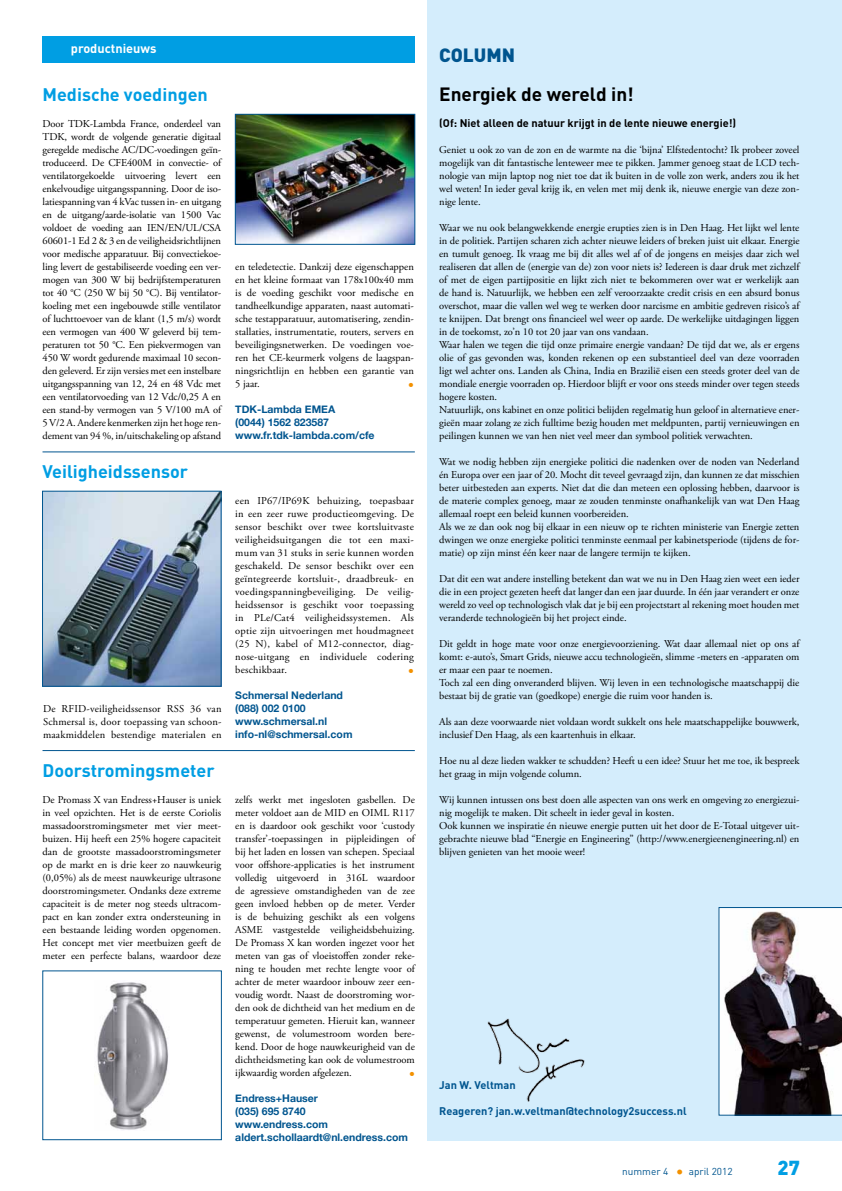
<style>
.page{position:relative;width:842px;height:1191px;background:#fff}
.page>*{position:absolute;margin:0;border:0;box-sizing:border-box;transform-origin:0 0}
.t1{font:900 20px "DIN";color:#009ee3}
.t2{font:700 19px "DIN";color:#000}
.t3{font:900 19px "DIN";color:#00558f}
.t4{font:700 18px "DIN";color:#009ee3}
.t5{font:15px "Adobe Garamond Pro";color:#f39100}
.t6{font:700 12.7px "DIN";color:#fff}
.t7{font:700 11px "DIN";color:#00558f}
.t8{font:700 11px "DIN";color:#000}
.t9{font:10.5px/13px "Adobe Garamond Pro";letter-spacing:-.005em;color:#000;text-align:justify}
.t10{font:700 10.5px/13px "Helvetica Neue";color:#00558f}
.t11{font:10px "DIN";color:#00558f}
.s1{font-size:15px;color:#f39100}
</style>
<div class="page">
<div style="left:428px;top:0;width:414px;height:1140px;background:#d4edfc"></div>
<svg style="left:719px;top:907px;width:123px;height:208px;background:#7f7b7f"></svg>
<img style="left:487px;top:1018px;width:98px;height:84px">
<div style="left:43px;top:36px;width:372px;height:26px;background:#009ee3"></div>
<img style="left:97px;top:982px;width:72px;height:148px">
<div style="left:43px;top:970px;width:179px;height:170px;border:1px solid #00558f"></div>
<hr style="left:43px;top:750px;width:372px;height:1px;background:#00558f">
<hr style="left:43px;top:451px;width:372px;height:1px;background:#00558f">
<img style="left:237px;top:116px;width:176px;height:126px">
<div style="left:235px;top:114px;width:180px;height:130px;border:1px solid #00558f"></div>
<img style="left:44px;top:493px;width:175px;height:191px">
<p class="t6" style="left:71px;top:40px;width:87px">productnieuws</p>
<h3 class="t4" style="left:43px;top:83px;width:167px">Medische voedingen</h3>
<p class="t9" style="left:43px;top:118px;width:180px">Door TDK-Lambda France, onderdeel van TDK, wordt de volgende generatie digitaal geregelde medische AC/DC-voedingen geïn&shy;troduceerd. De CFE400M in convectie- of ventilatorgekoelde uitvoering levert een enkelvoudige uitgangsspanning. Door de iso&shy;latiespanning van 4 kVac tussen in- en uitgang en de uitgang/aarde-isolatie van 1500 Vac voldoet de voeding aan IEN/EN/UL/CSA 60601-1 Ed 2 &amp; 3 en de veiligheidsrichtlijnen voor medische apparatuur. Bij convectiekoe&shy;ling levert de gestabiliseerde voeding een ver&shy;mogen van 300 W bij bedrijfstemperaturen tot 40 °C (250 W bij 50 °C). Bij ventilator&shy;koeling met een ingebouwde stille ventilator of luchttoevoer van de klant (1,5 m/s) wordt een vermogen van 400 W geleverd bij tem&shy;peraturen tot 50 °C. Een piekvermogen van 450 W wordt gedurende maximaal 10 secon&shy;den geleverd. Er zijn versies met een instelbare uitgangsspanning van 12, 24 en 48 Vdc met een ventilatorvoeding van 12 Vdc/0,25 A en een stand-by vermogen van 5 V/100 mA of 5 V/2 A. Andere kenmerken zijn het hoge ren&shy;dement van 94 %, in/uitschakeling op afstand</p>
<h3 class="t4" style="left:43px;top:460px;width:147px">Veiligheidssensor</h3>
<p class="t9" style="left:43px;top:703px;width:180px">De RFID-veiligheidssensor RSS 36 van Schmersal is, door toepassing van schoon&shy;maakmiddelen bestendige materialen en</p>
<h3 class="t4" style="left:43px;top:759px;width:174px">Doorstromingsmeter</h3>
<p class="t9" style="left:43px;top:794px;width:180px">De Promass X van Endress+Hauser is uniek in veel opzichten. Het is de eerste Coriolis massadoorstromingsmeter met vier meet&shy;buizen. Hij heeft een 25% hogere capaciteit dan de grootste massadoorstromingsmeter op de markt en is drie keer zo nauwkeurig (0,05%) als de meest nauwkeurige ultrasone doorstromingsmeter. Ondanks deze extreme capaciteit is de meter nog steeds ultracom&shy;pact en kan zonder extra ondersteuning in een bestaande leiding worden opgenomen.<br>Het concept met vier meetbuizen geeft de meter een perfecte balans, waardoor deze</p>
<p class="t9" style="left:235px;top:261px;width:180px">en teledetectie. Dankzij deze eigenschappen en het kleine formaat van 178x100x40 mm is de voeding geschikt voor medische en tandheelkundige apparaten, naast automati&shy;sche testapparatuur, automatisering, zendin&shy;stallaties, instrumentatie, routers, servers en beveiligingsnetwerken. De voedingen voe&shy;ren het CE-keurmerk volgens de laagspan&shy;ningsrichtlijn en hebben een garantie van 5 jaar.</p>
<h3 class="t5" style="left:408px;top:376px;width:7px">•</h3>
<p class="t10" style="left:235px;top:403px;width:141px">TDK-Lambda EMEA<br>(0044) 1562 823587 www.fr.tdk-lambda.com/cfe</p>
<p class="t9" style="left:235px;top:495px;width:180px">een IP67/IP69K behuizing, toepasbaar in een zeer ruwe productieomgeving. De sensor beschikt over twee kortsluitvaste veiligheidsuitgangen die tot een maxi&shy;mum van 31 stuks in serie kunnen worden geschakeld. De sensor beschikt over een geïntegreerde kortsluit-, draadbreuk- en voedingspanningbeveiliging. De veilig&shy;heidssensor is geschikt voor toepassing in PLe/Cat4 veiligheidssystemen. Als optie zijn uitvoeringen met houdmagneet (25 N), kabel of M12-connector, diag&shy;nose-uitgang en individuele codering beschikbaar.</p>
<h3 class="t5" style="left:408px;top:662px;width:7px">•</h3>
<p class="t10" style="left:235px;top:689px;width:119px">Schmersal Nederland (088) 002 0100 www.schmersal.nl info-nl@schmersal.com</p>
<p class="t9" style="left:235px;top:794px;width:181px">zelfs werkt met ingesloten gasbellen. De meter voldoet aan de MID en OIML R117 en is daardoor ook geschikt voor ‘custody transfer’-toepassingen in pijpleidingen of bij het laden en lossen van schepen. Speciaal voor offshore-applicaties is het instrument volledig uitgevoerd in 316L waardoor de agressieve omstandigheden van de zee geen invloed hebben op de meter. Verder is de behuizing geschikt als een volgens ASME vastgestelde veiligheidsbehuizing.<br>De Promass X kan worden ingezet voor het meten van gas of vloeistoffen zonder reke&shy;ning te houden met rechte lengte voor of achter de meter waardoor inbouw zeer een&shy;voudig wordt. Naast de doorstroming wor&shy;den ook de dichtheid van het medium en de temperatuur gemeten. Hieruit kan, wanneer gewenst, de volumestroom worden bere&shy;kend. Door de hoge nauwkeurigheid van de dichtheidsmeting kan ook de volumestroom ijkwaardig worden afgelezen.</p>
<h3 class="t5" style="left:409px;top:1065px;width:7px">•</h3>
<p class="t10" style="left:235px;top:1092px;width:174px">Endress+Hauser<br>(035) 695 8740<br>www.endress.com aldert.schollaardt@nl.endress.com</p>
<h2 class="t3" style="left:439px;top:42px;width:77px">COLUMN</h2>
<h2 class="t2" style="left:439px;top:82px;width:196px">Energiek de wereld in!</h2>
<p class="t8" style="left:439px;top:116px;width:299px">(Of: Niet alleen de natuur krijgt in de lente nieuwe energie!)</p>
<p class="t9" style="left:439px;top:144px;width:362px">Geniet u ook zo van de zon en de warmte na die ‘bijna’ Elfstedentocht? Ik probeer zoveel mogelijk van dit fantastische lenteweer mee te pikken. Jammer genoeg staat de LCD tech&shy;nologie van mijn laptop nog niet toe dat ik buiten in de volle zon werk, anders zou ik het wel weten! In ieder geval krijg ik, en velen met mij denk ik, nieuwe energie van deze zon&shy;nige lente.</p>
<p class="t9" style="left:439px;top:222px;width:362px;text-align:left">Waar we nu ook belangwekkende energie erupties zien is in Den Haag. Het lijkt wel lente in de politiek. Partijen scharen zich achter nieuwe leiders of breken juist uit elkaar. Energie en tumult genoeg. Ik vraag me bij dit alles wel af of de jongens en meisjes daar zich wel realiseren dat allen de (energie van de) zon voor niets is? Iedereen is daar druk met zichzelf of met de eigen partijpositie en lijkt zich niet te bekommeren over wat er werkelijk aan de hand is. Natuurlijk, we hebben een zelf veroorzaakte credit crisis en een absurd bonus overschot, maar die vallen wel weg te werken door narcisme en ambitie gedreven risico’s af te knijpen. Dat brengt ons financieel wel weer op aarde. De werkelijke uitdagingen liggen in de toekomst, zo’n 10 tot 20 jaar van ons vandaan.<br>Waar halen we tegen die tijd onze primaire energie vandaan? De tijd dat we, als er ergens olie of gas gevonden was, konden rekenen op een substantieel deel van deze voorraden ligt wel achter ons. Landen als China, India en Brazilië eisen een steeds groter deel van de mondiale energie voorraden op. Hierdoor blijft er voor ons steeds minder over tegen steeds hogere kosten.<br>Natuurlijk, ons kabinet en onze politici belijden regelmatig hun geloof in alternatieve ener&shy;gieën maar zolang ze zich fulltime bezig houden met meldpunten, partij vernieuwingen en peilingen kunnen we van hen niet veel meer dan symbool politiek verwachten.</p>
<p class="t9" style="left:439px;top:456px;width:362px;text-align:left">Wat we nodig hebben zijn energieke politici die nadenken over de noden van Nederland én Europa over een jaar of 20. Mocht dit teveel gevraagd zijn, dan kunnen ze dat misschien beter uitbesteden aan experts. Niet dat die dan meteen een oplossing hebben, daarvoor is de materie complex genoeg, maar ze zouden tenminste onafhankelijk van wat Den Haag allemaal roept een beleid kunnen voorbereiden.<br>Als we ze dan ook nog bij elkaar in een nieuw op te richten ministerie van Energie zetten dwingen we onze energieke politici tenminste eenmaal per kabinetsperiode (tijdens de for&shy;matie) op zijn minst één keer naar de langere termijn te kijken.</p>
<p class="t9" style="left:439px;top:573px;width:362px">Dat dit een wat andere instelling betekent dan wat we nu in Den Haag zien weet een ieder die in een project gezeten heeft dat langer dan een jaar duurde. In één jaar verandert er onze wereld zo veel op technologisch vlak dat je bij een projectstart al rekening moet houden met veranderde technologieën bij het project einde.</p>
<p class="t9" style="left:439px;top:638px;width:362px;text-align:left">Dit geldt in hoge mate voor onze energievoorziening. Wat daar allemaal niet op ons af komt: e-auto’s, Smart Grids, nieuwe accu technologieën, slimme -meters en -apparaten om er maar een paar te noemen.<br>Toch zal een ding onveranderd blijven. Wij leven in een technologische maatschappij die bestaat bij de gratie van (goedkope) energie die ruim voor handen is.</p>
<p class="t9" style="left:439px;top:715px;width:362px">Als aan deze voorwaarde niet voldaan wordt sukkelt ons hele maatschappelijke bouwwerk, inclusief Den Haag, als een kaartenhuis in elkaar.</p>
<p class="t9" style="left:439px;top:754px;width:362px">Hoe nu al deze lieden wakker te schudden? Heeft u een idee? Stuur het me toe, ik bespreek het graag in mijn volgende column.</p>
<p class="t9" style="left:439px;top:793px;width:362px;text-align:left">Wij kunnen intussen ons best doen alle aspecten van ons werk en omgeving zo energiezui&shy;nig mogelijk te maken. Dit scheelt in ieder geval in kosten.<br>Ook kunnen we inspiratie én nieuwe energie putten uit het door de E-Totaal uitgever uit&shy;gebrachte nieuwe blad “Energie en Engineering” (http://www.energieenengineering.nl) en blijven genieten van het mooie weer!</p>
<p class="t7" style="left:439px;top:1078px;width:78px">Jan W. Veltman</p>
<p class="t7" style="left:439px;top:1104px;width:249px">Reageren? jan.w.veltman@technology2success.nl</p>
<p class="t11" style="left:622px;top:1165px;width:112px">nummer 4 <span class="s1">•</span> april 2012</p>
<h1 class="t1" style="left:778px;top:1154px;width:24px">27</h1>
</div>
